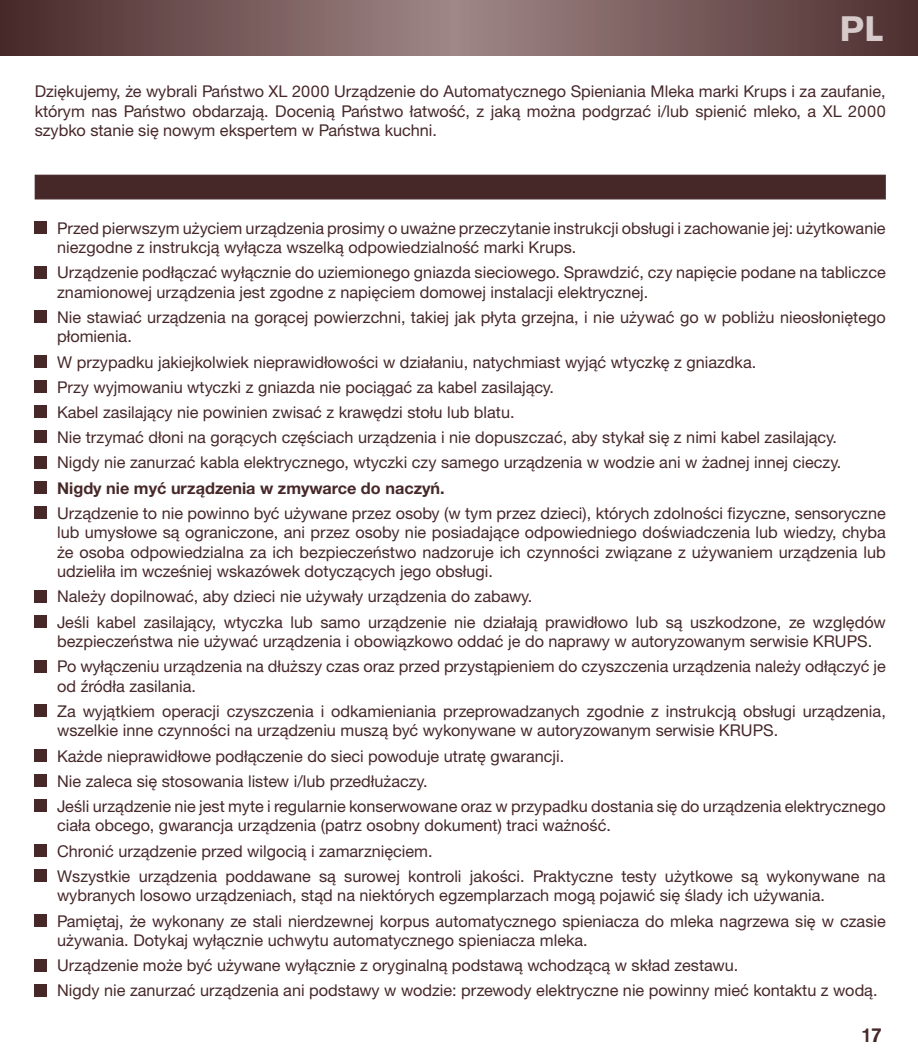
<style>
.page{position:relative;width:918px;height:1060px;background:#fff}
.page>*{position:absolute;margin:0;border:0;box-sizing:border-box;transform-origin:0 0}
.t1{font:700 35px "Akzidenz Grotesk BE";color:#d6caca}
.t2{font:500 20px "Akzidenz Grotesk BE";color:#472829}
.t3{font:16.25px/25.2px "Helvetica Neue CE";color:#472829}
.t4{font:700 16.25px "Helvetica Neue CE";color:#472829}
</style>
<div class="page">
<svg style="left:0;top:0;width:917px;height:56px;background:#755959"></svg>
<div style="left:35px;top:221px;width:12px;height:12px;background:#472829"></div>
<div style="left:35px;top:266px;width:12px;height:12px;background:#472829"></div>
<div style="left:35px;top:310px;width:12px;height:13px;background:#472829"></div>
<div style="left:35px;top:355px;width:12px;height:13px;background:#472829"></div>
<div style="left:35px;top:380px;width:12px;height:13px;background:#472829"></div>
<div style="left:35px;top:405px;width:12px;height:13px;background:#472829"></div>
<div style="left:35px;top:431px;width:12px;height:12px;background:#472829"></div>
<div style="left:35px;top:456px;width:12px;height:12px;background:#472829"></div>
<div style="left:35px;top:481px;width:12px;height:12px;background:#472829"></div>
<div style="left:35px;top:506px;width:12px;height:13px;background:#472829"></div>
<div style="left:35px;top:590px;width:12px;height:12px;background:#472829"></div>
<div style="left:35px;top:615px;width:12px;height:12px;background:#472829"></div>
<div style="left:35px;top:660px;width:12px;height:12px;background:#472829"></div>
<div style="left:35px;top:704px;width:12px;height:13px;background:#472829"></div>
<div style="left:35px;top:749px;width:12px;height:12px;background:#472829"></div>
<div style="left:35px;top:774px;width:12px;height:13px;background:#472829"></div>
<div style="left:35px;top:799px;width:12px;height:13px;background:#472829"></div>
<div style="left:35px;top:844px;width:12px;height:12px;background:#472829"></div>
<div style="left:35px;top:869px;width:12px;height:13px;background:#472829"></div>
<div style="left:35px;top:914px;width:12px;height:12px;background:#472829"></div>
<div style="left:35px;top:958px;width:12px;height:13px;background:#472829"></div>
<div style="left:35px;top:984px;width:12px;height:12px;background:#472829"></div>
<div style="left:35px;top:175px;width:850px;height:24px;background:#472829"></div>
<h1 class="t1" style="left:839px;top:8px;width:45px">pl</h1>
<p class="t3" style="left:35px;top:82px;width:852px;line-height:19.5px;text-align:justify">Dziękujemy, że wybrali Państwo XL 2000 Urządzenie do Automatycznego Spieniania Mleka marki Krups i za zaufanie, którym nas Państwo obdarzają. Docenią Państwo łatwość, z jaką można podgrzać i/lub spienić mleko, a XL 2000 szybko stanie się nowym ekspertem w Państwa kuchni.</p>
<p class="t3" style="left:57px;top:218px;width:829px;line-height:19.5px">Przed pierwszym użyciem urządzenia prosimy o uważne przeczytanie instrukcji obsługi i zachowanie jej: użytkowanie niezgodne z instrukcją wyłącza wszelką odpowiedzialność marki Krups.</p>
<p class="t3" style="left:57px;top:263px;width:829px;line-height:19.5px">Urządzenie podłączać wyłącznie do uziemionego gniazda sieciowego. Sprawdzić, czy napięcie podane na tabliczce znamionowej urządzenia jest zgodne z napięciem domowej instalacji elektrycznej.</p>
<p class="t3" style="left:57px;top:307px;width:829px;line-height:19.5px">Nie stawiać urządzenia na gorącej powierzchni, takiej jak płyta grzejna, i nie używać go w pobliżu nieosłoniętego płomienia.</p>
<p class="t3" style="left:57px;top:349px;width:785px">W przypadku jakiejkolwiek nieprawidłowości w działaniu, natychmiast wyjąć wtyczkę z gniazdka.<br>Przy wyjmowaniu wtyczki z gniazda nie pociągać za kabel zasilający.<br>Kabel zasilający nie powinien zwisać z krawędzi stołu lub blatu.<br>Nie trzymać dłoni na gorących częściach urządzenia i nie dopuszczać, aby stykał się z nimi kabel zasilający.<br>Nigdy nie zanurzać kabla elektrycznego, wtyczki czy samego urządzenia w wodzie ani w żadnej innej cieczy.</p>
<p class="t4" style="left:57px;top:478px;width:389px">Nigdy nie myć urządzenia w zmywarce do naczyń.</p>
<p class="t3" style="left:57px;top:503px;width:829px;line-height:19.5px;text-align:justify">Urządzenie to nie powinno być używane przez osoby (w tym przez dzieci), których zdolności fizyczne, sensoryczne lub umysłowe są ograniczone, ani przez osoby nie posiadające odpowiedniego doświadczenia lub wiedzy, chyba że osoba odpowiedzialna za ich bezpieczeństwo nadzoruje ich czynności związane z używaniem urządzenia lub udzieliła im wcześniej wskazówek dotyczących jego obsługi.</p>
<p class="t3" style="left:57px;top:584px;width:829px">Należy dopilnować, aby dzieci nie używały urządzenia do zabawy.<br>Jeśli kabel zasilający, wtyczka lub samo urządzenie nie działają prawidłowo lub są uszkodzone, ze względów</p>
<p class="t3" style="left:57px;top:629px;width:829px">bezpieczeństwa nie używać urządzenia i obowiązkowo oddać je do naprawy w autoryzowanym serwisie KRUPS.<br>Po wyłączeniu urządzenia na dłuższy czas oraz przed przystąpieniem do czyszczenia urządzenia należy odłączyć je</p>
<p class="t3" style="left:57px;top:673px;width:829px">od źródła zasilania.<br>Za wyjątkiem operacji czyszczenia i odkamieniania przeprowadzanych zgodnie z instrukcją obsługi urządzenia,</p>
<p class="t3" style="left:57px;top:718px;width:829px">wszelkie inne czynności na urządzeniu muszą być wykonywane w autoryzowanym serwisie KRUPS.<br>Każde nieprawidłowe podłączenie do sieci powoduje utratę gwarancji.<br>Nie zaleca się stosowania listew i/lub przedłużaczy.<br>Jeśli urządzenie nie jest myte i regularnie konserwowane oraz w przypadku dostania się do urządzenia elektrycznego</p>
<p class="t3" style="left:57px;top:813px;width:829px">ciała obcego, gwarancja urządzenia (patrz osobny dokument) traci ważność.<br>Chronić urządzenie przed wilgocią i zamarznięciem.<br>Wszystkie urządzenia poddawane są surowej kontroli jakości. Praktyczne testy użytkowe są wykonywane na</p>
<p class="t3" style="left:57px;top:883px;width:829px">wybranych losowo urządzeniach, stąd na niektórych egzemplarzach mogą pojawić się ślady ich używania.<br>Pamiętaj, że wykonany ze stali nierdzewnej korpus automatycznego spieniacza do mleka nagrzewa się w czasie</p>
<p class="t3" style="left:57px;top:927px;width:821px">używania. Dotykaj wyłącznie uchwytu automatycznego spieniacza mleka.<br>Urządzenie może być używane wyłącznie z oryginalną podstawą wchodzącą w skład zestawu.<br>Nigdy nie zanurzać urządzenia ani podstawy w wodzie: przewody elektryczne nie powinny mieć kontaktu z wodą.</p>
<p class="t2" style="left:860px;top:1023px;width:23px">17</p>
</div>
